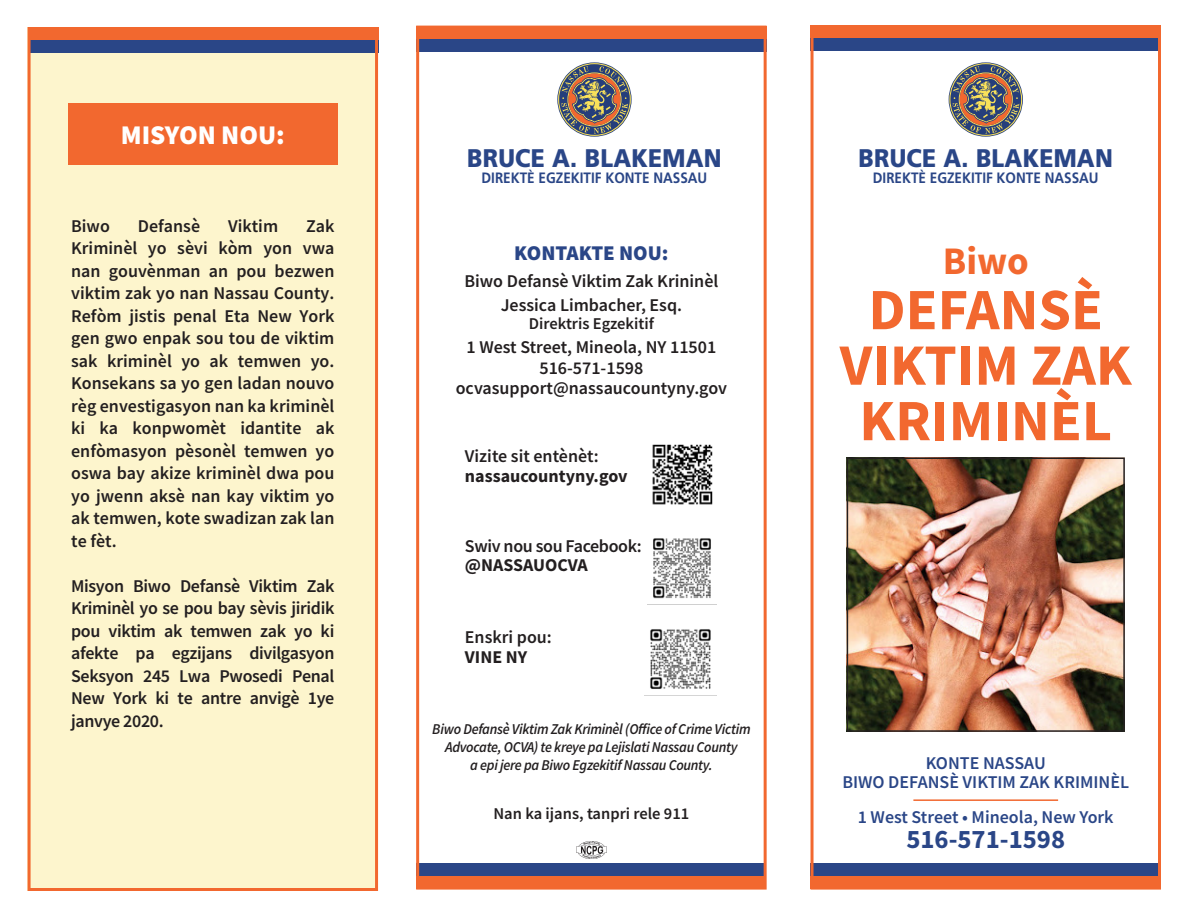
<style>
.page{position:relative;width:1188px;height:918px;background:#fff}
.page>*{position:absolute;margin:0;border:0;box-sizing:border-box;transform-origin:0 0}
.t1{font:700 58.5px/55.5px "Source Sans Pro";color:#f2682f;text-align:center}
.t2{font:700 39px "Source Sans Pro";color:#f2682f}
.t3{font:900 27px "Source Sans Pro";color:#fff}
.t4{font:700 26.7px "Source Sans Pro";color:#2a4687}
.t5{font:900 25.5px "Frutiger";letter-spacing:.01em;color:#2a4687;scale:.9 1}
.t6{font:900 21px "Source Sans Pro";color:#2a4687}
.t7{font:600 18px/22.5px "Source Sans Pro";color:#231f20;text-align:justify}
.t8{font:600 18px/19.5px "Source Sans Pro";color:#2a4687;text-align:center}
.t9{font:700 18px/19.5px "Source Sans Pro";color:#231f20}
.t10{font:600 18px "Source Sans Pro";letter-spacing:-.02em;color:#231f20}
.t11{font:600 16.5px "Source Sans Pro";color:#231f20}
.t12{font:italic 600 15px/18px "Source Sans Pro";letter-spacing:-.02em;color:#231f20;text-align:center;scale:.95 1}
.t13{font:700 15px "Frutiger";color:#2a4687;scale:.9 1}
.s1{font-weight:600}
</style>
<div class="page">
<div style="left:28px;top:27px;width:350px;height:864px;background:#fdf5cd"></div>
<div style="left:28px;top:27px;width:351px;height:13px;background:#f2682f"></div>
<div style="left:28px;top:40px;width:351px;height:13px;background:#2a4687"></div>
<div style="left:811px;top:876px;width:350px;height:13px;background:#f2682f"></div>
<div style="left:811px;top:863px;width:350px;height:13px;background:#2a4687"></div>
<div style="left:811px;top:26px;width:350px;height:12px;background:#f2682f"></div>
<div style="left:811px;top:38px;width:350px;height:13px;background:#2a4687"></div>
<div style="left:811px;top:26px;width:350px;height:864px;border:3px solid #f2682f"></div>
<div style="left:416px;top:876px;width:348px;height:13px;background:#f2682f"></div>
<div style="left:416px;top:863px;width:348px;height:13px;background:#2a4687"></div>
<div style="left:416px;top:26px;width:351px;height:13px;background:#f2682f"></div>
<div style="left:416px;top:39px;width:351px;height:13px;background:#2a4687"></div>
<div style="left:416px;top:26px;width:351px;height:864px;border:3px solid #f2682f"></div>
<svg style="left:949px;top:62px;width:74px;height:75px"></svg>
<svg style="left:557px;top:62px;width:75px;height:75px"></svg>
<div style="left:28px;top:27px;width:350px;height:864px;border:3px solid #f2682f"></div>
<img style="left:850px;top:461px;width:272px;height:268px">
<div style="left:847px;top:458px;width:278px;height:274px;border:2px solid #231f20"></div>
<hr style="left:913px;top:799px;width:145px;height:2px;background:#f2682f">
<div style="left:68px;top:103px;width:270px;height:61px;background:#f2682f"></div>
<img style="left:577px;top:842px;width:29px;height:16px">
<img style="left:653px;top:538px;width:58px;height:61px">
<img style="left:652px;top:444px;width:61px;height:61px">
<img style="left:650px;top:629px;width:61px;height:60px">
<p class="t3" style="left:121px;top:117px;width:166px">MISYON NOU:</p>
<p class="t7" style="left:71px;top:214px;width:40px">Biwo</p>
<p class="t7" style="left:138px;top:214px;width:64px">Defansè</p>
<p class="t7" style="left:228px;top:214px;width:52px">Viktim</p>
<p class="t7" style="left:71px;top:214px;width:265px;text-indent:235px">Zak Kriminèl yo sèvi kòm yon vwa nan gouvènman an pou bezwen viktim zak yo nan Nassau County.<br>Refòm jistis penal Eta New York gen gwo enpak sou tou de viktim sak kriminèl yo ak temwen yo.<br>Konsekans sa yo gen ladan nouvo règ envestigasyon nan ka kriminèl ki ka konpwomèt idantite ak enfòmasyon pèsonèl temwen yo oswa bay akize kriminèl dwa pou yo jwenn aksè nan kay viktim yo ak temwen, kote swadizan zak lan te fèt.</p>
<p class="t7" style="left:71px;top:574px;width:265px">Misyon Biwo Defansè Viktim Zak Kriminèl yo se pou bay sèvis jiridik pou viktim ak temwen zak yo ki afekte pa egzijans divilgasyon Seksyon 245 Lwa Pwosedi Penal New York ki te antre anvigè 1ye janvye 2020.</p>
<p class="t5" style="left:467px;top:142px;width:284px">BRUCE A. BLAKEMAN</p>
<p class="t13" style="left:482px;top:169px;width:252px">DIREKTÈ EGZEKITIF KONTE NASSAU</p>
<p class="t6" style="left:514px;top:239px;width:156px">KONTAKTE NOU:</p>
<p class="t7" style="left:465px;top:270px;width:255px">Biwo Defansè Viktim Zak Krininèl</p>
<p class="t7" style="left:501px;top:294px;width:183px">Jessica Limbacher, Esq.</p>
<p class="t11" style="left:529px;top:313px;width:127px">Direktris Egzekitif</p>
<p class="t7" style="left:467px;top:336px;width:251px">1 West Street, Mineola, NY 11501</p>
<p class="t7" style="left:539px;top:357px;width:105px">516-571-1598</p>
<p class="t7" style="left:456px;top:376px;width:273px">ocvasupport@nassaucountyny.gov</p>
<p class="t9" style="left:465px;top:446px;width:164px"><span class="s1">Vizite sit entènèt: </span>nassaucountyny.gov</p>
<p class="t10" style="left:465px;top:534px;width:178px">Swiv nou sou Facebook:</p>
<p class="t9" style="left:465px;top:555px;width:124px">@NASSAUOCVA</p>
<p class="t7" style="left:465px;top:626px;width:88px">Enskri pou:</p>
<p class="t9" style="left:465px;top:647px;width:64px">VINE NY</p>
<p class="t12" style="left:432px;top:720px;width:337px">Biwo Defansè Viktim Zak Kriminèl (Office of Crime Victim<br>Advocate, OCVA) te kreye pa Lejislati Nassau County<br>a epi jere pa Biwo Egzekitif Nassau County.</p>
<p class="t11" style="left:494px;top:803px;width:197px">Nan ka ijans, tanpri rele 911</p>
<p class="t5" style="left:859px;top:142px;width:284px">BRUCE A. BLAKEMAN</p>
<p class="t13" style="left:873px;top:169px;width:252px">DIREKTÈ EGZEKITIF KONTE NASSAU</p>
<p class="t2" style="left:943px;top:234px;width:87px">Biwo</p>
<p class="t1" style="left:840px;top:281px;width:294px">DEFANSÈ<br>VIKTIM ZAK<br>KRIMINÈL</p>
<p class="t8" style="left:842px;top:753px;width:288px">KONTE NASSAU<br>BIWO DEFANSÈ VIKTIM ZAK KRIMINÈL</p>
<p class="t8" style="left:858px;top:807px;width:257px">1 West Street • Mineola, New York</p>
<p class="t4" style="left:906px;top:821px;width:160px">516-571-1598</p>
</div>
